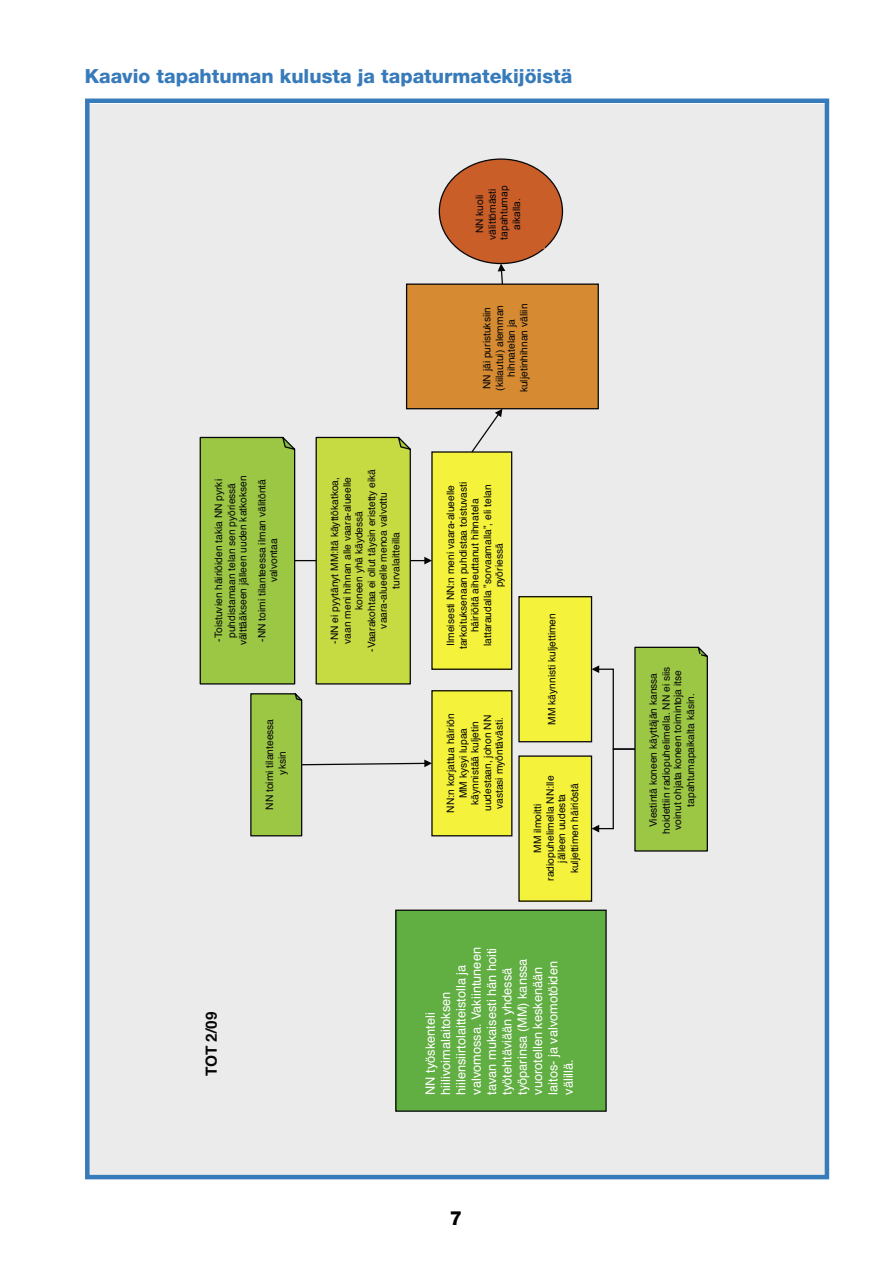
<style>
.page{position:relative;width:893px;height:1263px;background:#fff}
.page>*{position:absolute;margin:0;border:0;box-sizing:border-box;transform-origin:0 0}
.t1{font:800 19.5px "Helvetica Neue";color:#387bbb}
.t2{font:800 19.5px "Helvetica Neue";color:#000}
.t3{font:700 15.3px "Helvetica";color:#060609}
.t4{font:12.75px/15.3px "Helvetica";color:#fff}
.t5{font:10.2px/12.8px "Helvetica";color:#060609;text-align:center}
.t6{font:10.2px/12.8px "Arial";color:#060609;text-align:center}
</style>
<div class="page">
<div style="left:89px;top:104px;width:737px;height:1070px;background:#ebebeb"></div>
<div style="left:407px;top:284px;width:191px;height:125px;background:#d68a31"></div>
<div style="left:406px;top:283px;width:193px;height:126px;border:1px solid #060609"></div>
<div style="left:396px;top:910px;width:210px;height:201px;background:#61ae42"></div>
<div style="left:395px;top:909px;width:212px;height:203px;border:1px solid #060609"></div>
<div style="left:432px;top:452px;width:80px;height:217px;background:#f4f23b"></div>
<div style="left:431px;top:451px;width:81px;height:219px;border:1px solid #060609"></div>
<div style="left:519px;top:756px;width:72px;height:145px;background:#f4f23b"></div>
<div style="left:518px;top:755px;width:74px;height:147px;border:1px solid #060609"></div>
<div style="left:439px;top:159px;width:123px;height:105px;background:#ca5e28;border-radius:50%"></div>
<svg style="left:498px;top:264px;width:7px;height:21px"></svg>
<svg style="left:470px;top:409px;width:33px;height:44px"></svg>
<div style="left:519px;top:597px;width:72px;height:145px;background:#f4f23b"></div>
<div style="left:518px;top:596px;width:74px;height:146px;border:1px solid #060609"></div>
<div style="left:432px;top:691px;width:80px;height:145px;background:#f4f23b"></div>
<div style="left:431px;top:690px;width:81px;height:146px;border:1px solid #060609"></div>
<svg style="left:199px;top:436px;width:233px;height:401px"></svg>
<svg style="left:591px;top:643px;width:117px;height:209px"></svg>
<div style="left:85px;top:99px;width:744px;height:1080px;border:4px solid #387bbb"></div>
<h1 class="t1" style="left:85px;top:64px;width:489px">Kaavio tapahtuman kulusta ja tapaturmatekijöistä</h1>
<p class="t6" style="left:473px;top:240px;width:53px;rotate:-90deg">NN kuoli välittömästi</p>
<p class="t6" style="left:497px;top:240px;width:55px;rotate:-90deg">tapahtumap aikalla.</p>
<p class="t5" style="left:213px;top:642px;width:164px;rotate:-90deg">-Toistuvien häiriöiden takia NN pyrki puhdistamaan telan sen pyöriessä</p>
<p class="t5" style="left:234px;top:645px;width:171px;line-height:18.9px;rotate:-90deg">välttääkseen jälleen uuden katkoksen -NN toimi tilanteessa ilman välitöntä</p>
<p class="t5" style="left:268px;top:582px;width:45px;rotate:-90deg">valvontaa</p>
<p class="t5" style="left:263px;top:810px;width:92px;rotate:-90deg">NN toimi tilanteessa yksin</p>
<h2 class="t3" style="left:199px;top:1076px;width:66px;rotate:-90deg">TOT 2/09</h2>
<p class="t5" style="left:481px;top:391px;width:87px;text-align:left;rotate:-90deg">NN jäi puristuksiin (kiilautui) alemman</p>
<p class="t5" style="left:505px;top:392px;width:90px;rotate:-90deg">hihnatelan ja kuljetinhihnan väliin</p>
<p class="t5" style="left:329px;top:644px;width:168px;text-align:left;rotate:-90deg">-NN ei pyytänyt MM:ltä käyttökatkoa, vaan meni hihnan alle vaara-alueelle</p>
<p class="t5" style="left:353px;top:652px;width:184px;rotate:-90deg">koneen yhä käydessä<br>-Vaarakohtaa ei ollut täysin eristetty eikä</p>
<p class="t5" style="left:377px;top:628px;width:138px;rotate:-90deg">vaara-alueelle menoa valvottu turvalaitteilla</p>
<p class="t5" style="left:444px;top:649px;width:169px;rotate:-90deg">Ilmeisesti NN:n meni vaara-alueelle tarkoituksenaan puhdistaa toistuvasti</p>
<p class="t5" style="left:469px;top:646px;width:163px;rotate:-90deg">häiriöitä aiheuttanut hihnatela lattaraudalla ”sorvaamalla”, eli telan</p>
<p class="t5" style="left:493px;top:587px;width:45px;rotate:-90deg">pyöriessä</p>
<p class="t5" style="left:444px;top:812px;width:100px;rotate:-90deg">NN:n korjattua häiriön<br>MM kysyi lupaa</p>
<p class="t5" style="left:469px;top:811px;width:98px;rotate:-90deg">käynnistää kuljetin uudestaan, johon NN</p>
<p class="t5" style="left:493px;top:809px;width:94px;rotate:-90deg">vastasi myöntävästi.</p>
<p class="t5" style="left:546px;top:724px;width:113px;rotate:-90deg">MM käynnisti kuljettimen</p>
<p class="t5" style="left:531px;top:881px;width:107px;rotate:-90deg">MM ilmoitti radiopuhelimella NN:lle</p>
<p class="t5" style="left:556px;top:873px;width:92px;rotate:-90deg">jälleen uudesta kuljettimen häiriöstä</p>
<p class="t4" style="left:423px;top:1095px;width:149px;rotate:-90deg">NN työskenteli hiilivoimalaitoksen hiilensiirtolaitteistolla ja valvomossa. Vakiintuneen tavan mukaisesti hän hoiti työtehtäviään yhdessä työparinsa (MM) kanssa vuorotellen keskenään laitos- ja valvomotöiden välillä.</p>
<h1 class="t2" style="left:450px;top:1206px;width:14px">7</h1>
<p class="t5" style="left:647px;top:833px;width:168px;rotate:-90deg">Viestintä koneen käyttäjän kanssa hoidettiin radiopuhelimella. NN ei siis</p>
<p class="t5" style="left:672px;top:830px;width:161px;rotate:-90deg">voinut ohjata koneen toimintoja itse tapahtumapaikalta käsin.</p>
</div>
